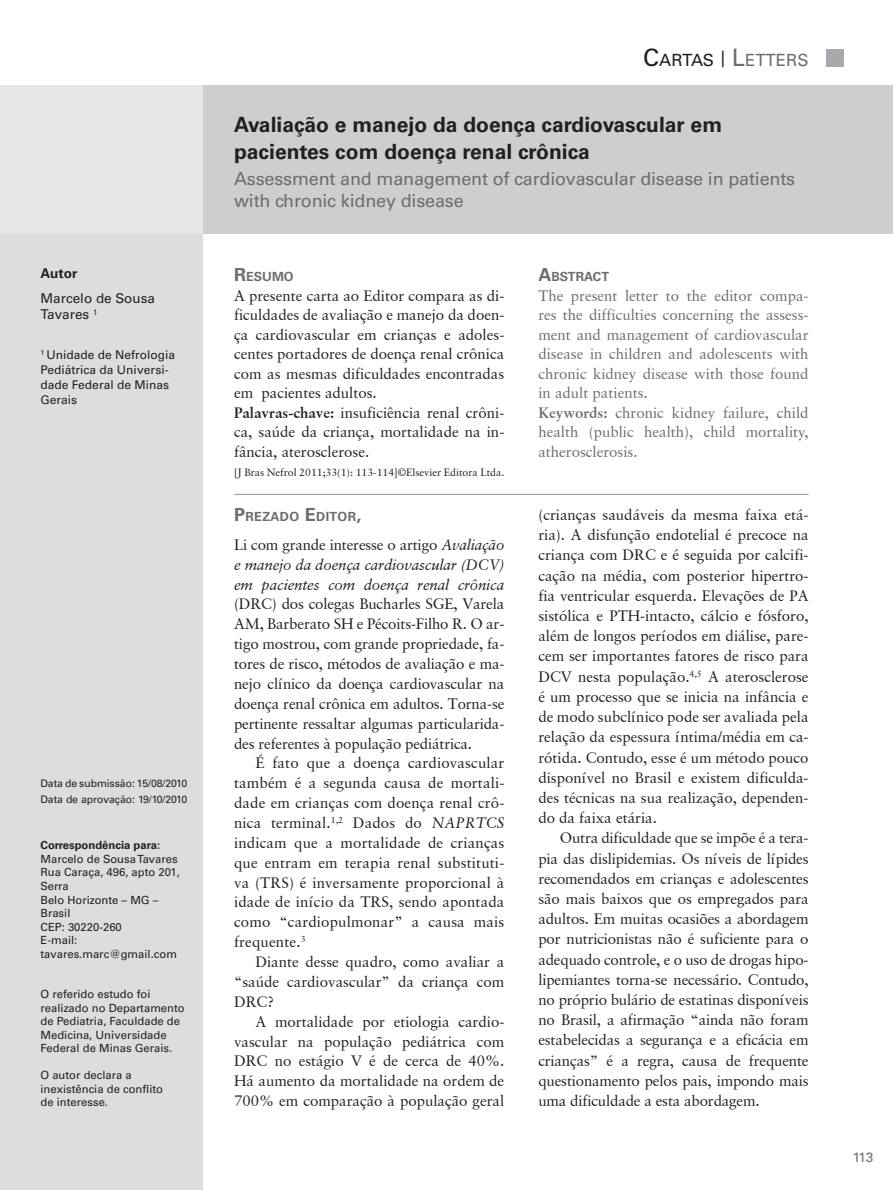
<style>
.page{position:relative;width:893px;height:1190px;background:#fff}
.page>*{position:absolute;margin:0;border:0;box-sizing:border-box;transform-origin:0 0}
._00_TItulo_Portugues{font:700 21px/27px "Univers LT Std";color:#231f20}
._00a_Titulo_Ingles{font:18px/21.6px "Univers LT Std";letter-spacing:-.01em;color:#6c6d70}
.t1{font:16.8px "Univers LT Std";color:#6c6d70}
._01_Texto_Paragrafo{font:15px/20.2px "Garamond Retrospective S Si";color:#231f20;text-align:justify}
._01a_Texto_sem_Parág{font:15px/19.8px "Garamond Retrospective S Si";letter-spacing:-.005em;color:#231f20;text-align:justify}
._01c_Resumo_Ingles{font:15px/19.5px "Garamond Retrospective S Si";color:#6c6d70;text-align:justify}
._01b_Resumo_Port{font:15px/19.5px "Garamond Retrospective S Si";color:#231f20;text-align:justify}
.A_Autores_Nomes{font:13.5px/16.5px "Univers LT Std";color:#231f20}
.A_Autores_Locais{font:13.5px "Univers 65 Bold";color:#231f20}
.t2{font:13.5px "Univers LT Std";color:#6c6d70}
._01a_Texto_sem_Parág-2{font:700 12.6px "Univers LT Std";color:#6c6d70}
._02a_Subtitulo_01{font:700 12.6px "Univers LT Std";letter-spacing:.03em;color:#6c6d70}
.A_Autores_Locais-2{font:12px/15px "Univers LT Std";color:#231f20}
.A_Correspondecia{font:11.25px/13.5px "Univers LT Std";color:#231f20}
.A_Correspondecia-2{font:700 11.25px "Univers LT Std";color:#231f20}
.A_Data{font:10.5px "Univers LT Std";letter-spacing:-.01em;color:#231f20}
._01a_Texto_sem_Parág-3{font:10.5px "Garamond Retrospective S Si";color:#231f20}
.s1{font-size:24px;color:#231f20}
.s2{color:#231f20}
.s3{font-size:24px}
.s4{font-size:18px}
.s5{font-weight:700}
.s6{font-style:italic}
</style>
<div class="page">
<div style="left:0;top:85px;width:202px;height:1104px;background:#dcdddf"></div>
<div style="left:0;top:85px;width:892px;height:149px;background:linear-gradient(to right,#e0e0e2,#c6c7c9)"></div>
<div style="left:826px;top:49px;width:17px;height:17px;background:#a8a9ad"></div>
<hr style="left:234px;top:494px;width:574px;height:1px;background:#95979a">
<p class="A_Autores_Locais" style="left:40px;top:265px;width:38px">Autor</p>
<p class="A_Autores_Nomes" style="left:40px;top:290px;width:116px">Marcelo de Sousa<br>Tavares <sup>1</sup></p>
<p class="A_Autores_Locais-2" style="left:40px;top:348px;width:136px"><sup>1</sup> Unidade de Nefrologia<br>Pediátrica da Universi&shy;dade Federal de Minas<br>Gerais</p>
<p class="A_Data" style="left:40px;top:777px;width:148px">Data de submissão: 15/08/2010</p>
<p class="A_Data" style="left:40px;top:792px;width:148px">Data de aprovação: 19/10/2010</p>
<p class="A_Correspondecia-2" style="left:40px;top:839px;width:121px">Correspondência para:</p>
<p class="A_Correspondecia" style="left:40px;top:852px;width:139px">Marcelo de Sousa Tavares</p>
<p class="A_Correspondecia" style="left:40px;top:865px;width:141px">Rua Caraça, 496, apto 201,<br>Serra</p>
<p class="A_Correspondecia" style="left:40px;top:892px;width:119px">Belo Horizonte – MG –<br>Brasil<br>CEP: 30220-260</p>
<p class="A_Correspondecia" style="left:40px;top:933px;width:138px">E-mail: tavares.marc@gmail.com</p>
<p class="A_Correspondecia" style="left:40px;top:987px;width:146px">O referido estudo foi realizado no Departamento de Pediatria, Faculdade de<br>Medicina, Universidade<br>Federal de Minas Gerais.</p>
<p class="A_Correspondecia" style="left:40px;top:1068px;width:124px">O autor declara a inexistência de conflito de interesse.</p>
<p class="t1" style="left:643px;top:50px;width:167px"><span class="s1">C</span><span class="s2">ARTAS</span> <sup>|</sup> <span class="s3">L</span>ETTERS</p>
<p class="_00_TItulo_Portugues" style="left:234px;top:111px;width:489px">Avaliação e manejo da doença cardiovascular em pacientes com doença renal crônica</p>
<p class="_00a_Titulo_Ingles" style="left:234px;top:168px;width:562px">Assessment and management of cardiovascular disease in patients with chronic kidney disease</p>
<p class="_01a_Texto_sem_Parág-2" style="left:234px;top:269px;width:61px"><span class="s4">R</span>ESUMO</p>
<p class="_01b_Resumo_Port" style="left:234px;top:285px;width:271px">A presente carta ao Editor compara as di&shy;ficuldades de avaliação e manejo da doen&shy;ça cardiovascular em crianças e adoles&shy;centes portadores de doença renal crônica com as mesmas dificuldades encontradas em pacientes adultos.</p>
<p class="_01a_Texto_sem_Parág" style="left:234px;top:402px;width:271px"><span class="s5">Palavras-chave:</span> insuficiência renal crôni&shy;ca, saúde da criança, mortalidade na in&shy;fância, aterosclerose.</p>
<p class="_01a_Texto_sem_Parág-3" style="left:234px;top:466px;width:271px">[J Bras Nefrol 2011;33(1): 113-114]©Elsevier Editora Ltda.</p>
<p class="_02a_Subtitulo_01" style="left:234px;top:509px;width:129px"><span class="s4">P</span>REZADO <span class="s4">E</span> DITOR<span class="s4">,</span></p>
<p class="_01a_Texto_sem_Parág" style="left:234px;top:534px;width:272px">Li com grande interesse o artigo <span class="s6">Avaliação e manejo da doença cardiovascular (DCV) em pacientes com doença renal crônica </span>(DRC) dos colegas Bucharles SGE, Varela AM, Barberato SH e Pécoits-Filho R. O ar&shy;tigo mostrou, com grande propriedade, fa&shy;tores de risco, métodos de avaliação e ma&shy;nejo clínico da doença cardiovascular na doença renal crônica em adultos. Torna-se pertinente ressaltar algumas particularida&shy;des referentes à população pediátrica.</p>
<p class="_01_Texto_Paragrafo" style="left:234px;top:753px;width:272px;line-height:19.8px;text-indent:21px">É fato que a doença cardiovascular também é a segunda causa de mortali&shy;dade em crianças com doença renal crô&shy;nica terminal.<sup>1,2</sup> Dados do <span class="s6">NAPRTCS </span>indicam que a mortalidade de crianças que entram em terapia renal substituti&shy;va (TRS) é inversamente proporcional à idade de início da TRS, sendo apontada como “cardiopulmonar” a causa mais frequente.<sup>3</sup></p>
<p class="_01_Texto_Paragrafo" style="left:234px;top:951px;width:272px;line-height:19.8px;text-indent:21px">Diante desse quadro, como avaliar a “saúde cardiovascular” da criança com DRC?</p>
<p class="_01_Texto_Paragrafo" style="left:234px;top:1011px;width:271px;line-height:19.8px;text-indent:21px">A mortalidade por etiologia cardio&shy;vascular na população pediátrica com DRC no estágio V é de cerca de 40%.<br>Há aumento da mortalidade na ordem de 700% em comparação à população geral</p>
<p class="_01a_Texto_sem_Parág-2" style="left:538px;top:269px;width:72px"><span class="s4">A</span>BSTRACT</p>
<p class="_01c_Resumo_Ingles" style="left:538px;top:285px;width:272px">The present letter to the editor compa&shy;res the difficulties concerning the assess&shy;ment and management of cardiovascular disease in children and adolescents with chronic kidney disease with those found in adult patients.</p>
<p class="_01c_Resumo_Ingles" style="left:538px;top:402px;width:272px"><span class="s5">Keywords:</span> chronic kidney failure, child health (public health), child mortality, atherosclerosis.</p>
<p class="_01_Texto_Paragrafo" style="left:538px;top:504px;width:272px">(crianças saudáveis da mesma faixa etá&shy;ria). A disfunção endotelial é precoce na criança com DRC e é seguida por calcifi&shy;cação na média, com posterior hipertro&shy;fia ventricular esquerda. Elevações de PA sistólica e PTH-intacto, cálcio e fósforo, além de longos períodos em diálise, pare&shy;cem ser importantes fatores de risco para DCV nesta população.<sup>4,5</sup> A aterosclerose é um processo que se inicia na infância e de modo subclínico pode ser avaliada pela relação da espessura íntima/média em ca&shy;rótida. Contudo, esse é um método pouco disponível no Brasil e existem dificulda&shy;des técnicas na sua realização, dependen&shy;do da faixa etária.</p>
<p class="_01_Texto_Paragrafo" style="left:538px;top:827px;width:272px;text-indent:21px">Outra dificuldade que se impõe é a tera&shy;pia das dislipidemias. Os níveis de lípides recomendados em crianças e adolescentes são mais baixos que os empregados para adultos. Em muitas ocasiões a abordagem por nutricionistas não é suficiente para o adequado controle, e o uso de drogas hipo&shy;lipemiantes torna-se necessário. Contudo, no próprio bulário de estatinas disponíveis no Brasil, a afirmação “ainda não foram estabelecidas a segurança e a eficácia em crianças” é a regra, causa de frequente questionamento pelos pais, impondo mais uma dificuldade a esta abordagem.</p>
<p class="t2" style="left:852px;top:1149px;width:22px">113</p>
</div>
